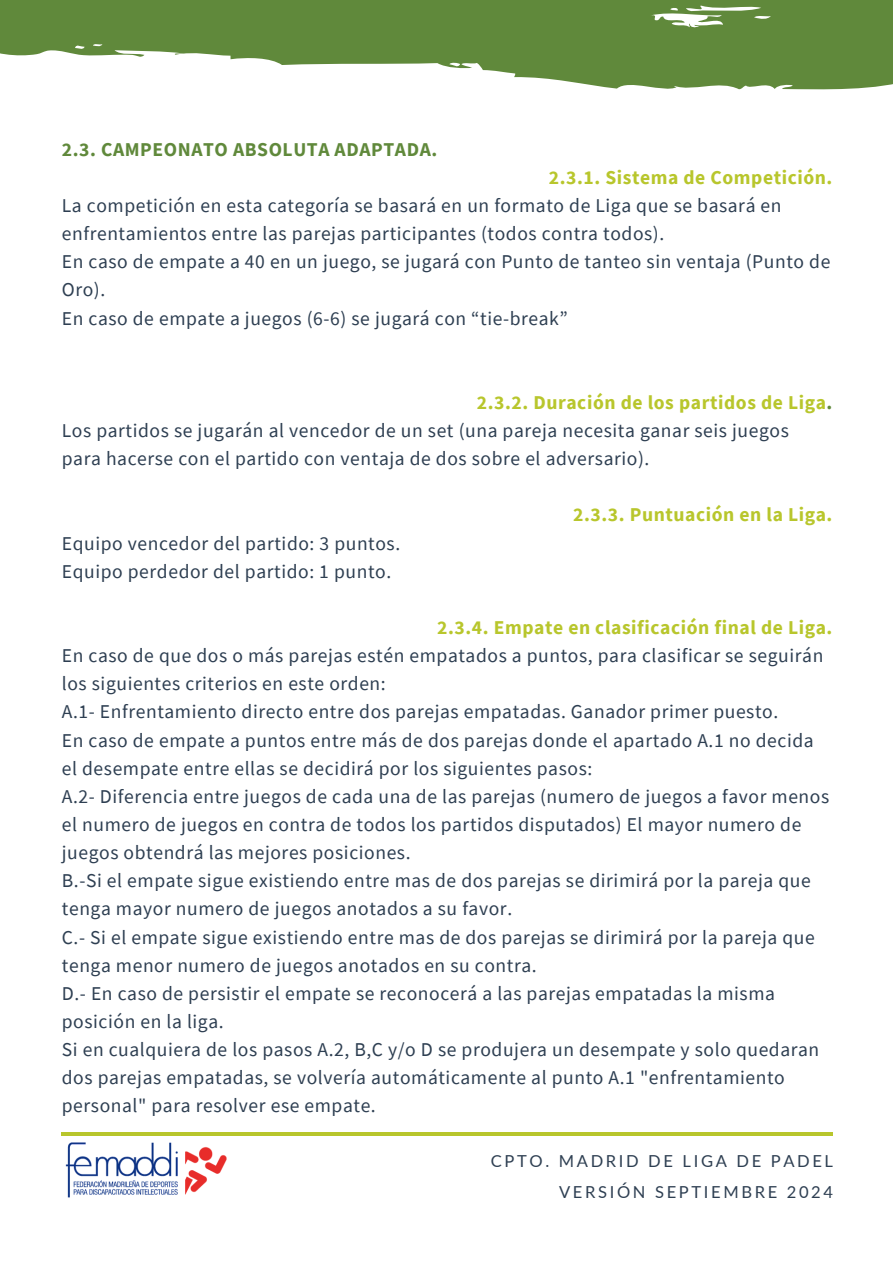
<style>
.page{position:relative;width:893px;height:1264px;background:#fff}
.page>*{position:absolute;margin:0;border:0;box-sizing:border-box;transform-origin:0 0}
.t1{font:19.5px/28.2px "Source Sans Pro";letter-spacing:.03em;color:#2e3f52}
.t2{font:700 19.5px "Source Sans Pro";letter-spacing:.03em;color:#60893b}
.t3{font:700 19.5px "Source Sans Pro";letter-spacing:.03em;color:#b8c62c}
.t4{font:16.5px "Lato";letter-spacing:.16em;color:#2e3f52}
.s1{font-weight:700;color:#b8c62c}
.s2{font-weight:700;color:#60893b}
</style>
<div class="page">
<hr style="left:62px;top:1132px;width:770px;height:3px;background:#b8c62c">
<img style="left:61px;top:1135px;width:184px;height:63px">
<svg style="left:0;top:0;width:892px;height:89px;fill:#60893b"></svg>
<p class="t2" style="left:62px;top:136px;width:377px">2.3. CAMPEONATO ABSOLUTA ADAPTADA.</p>
<p class="t1" style="left:62px;top:163px;width:772px;text-indent:487px"><span class="s1">2.3.1. Sistema de Competición.<br></span>La competición en esta categoría se basará en un formato de Liga que se basará en enfrentamientos entre las parejas participantes (todos contra todos).<br>En caso de empate a 40 en un juego, se jugará con Punto de tanteo sin ventaja (Punto de Oro).<br>En caso de empate a juegos (6-6) se jugará con “tie-break”</p>
<h1 class="t1" style="left:62px;top:388px;width:772px;text-indent:415px"><span class="s1">2.3.2. Duración de los partidos de Liga</span><span class="s2">.<br></span>Los partidos se jugarán al vencedor de un set (una pareja necesita ganar seis juegos para hacerse con el partido con ventaja de dos sobre el adversario).</h1>
<h1 class="t3" style="left:573px;top:502px;width:261px">2.3.3. Puntuación en la Liga.</h1>
<h1 class="t1" style="left:62px;top:528px;width:340px">Equipo vencedor del partido: 3 puntos.<br>Equipo perdedor del partido: 1 punto.</h1>
<h1 class="t1" style="left:62px;top:613px;width:772px;text-indent:375px"><span class="s1">2.3.4. Empate en clasificación final de Liga.<br></span>En caso de que dos o más parejas estén empatados a puntos, para clasificar se seguirán los siguientes criterios en este orden:<br>A.1- Enfrentamiento directo entre dos parejas empatadas. Ganador primer puesto.<br>En caso de empate a puntos entre más de dos parejas donde el apartado A.1 no decida el desempate entre ellas se decidirá por los siguientes pasos:<br>A.2- Diferencia entre juegos de cada una de las parejas (numero de juegos a favor menos el numero de juegos en contra de todos los partidos disputados) El mayor numero de juegos obtendrá las mejores posiciones.<br>B.-Si el empate sigue existiendo entre mas de dos parejas se dirimirá por la pareja que tenga mayor numero de juegos anotados a su favor.<br>C.- Si el empate sigue existiendo entre mas de dos parejas se dirimirá por la pareja que tenga menor numero de juegos anotados en su contra.<br>D.- En caso de persistir el empate se reconocerá a las parejas empatadas la misma posición en la liga.<br>Si en cualquiera de los pasos A.2, B,C y/o D se produjera un desempate y solo quedaran dos parejas empatadas, se volvería automáticamente al punto A.1 "enfrentamiento personal" para resolver ese empate.</h1>
<p class="t4" style="left:491px;top:1150px;width:344px">CPTO. MADRID DE LIGA DE PADEL</p>
<p class="t4" style="left:559px;top:1181px;width:275px">VERSIÓN SEPTIEMBRE 2024</p>
</div>
